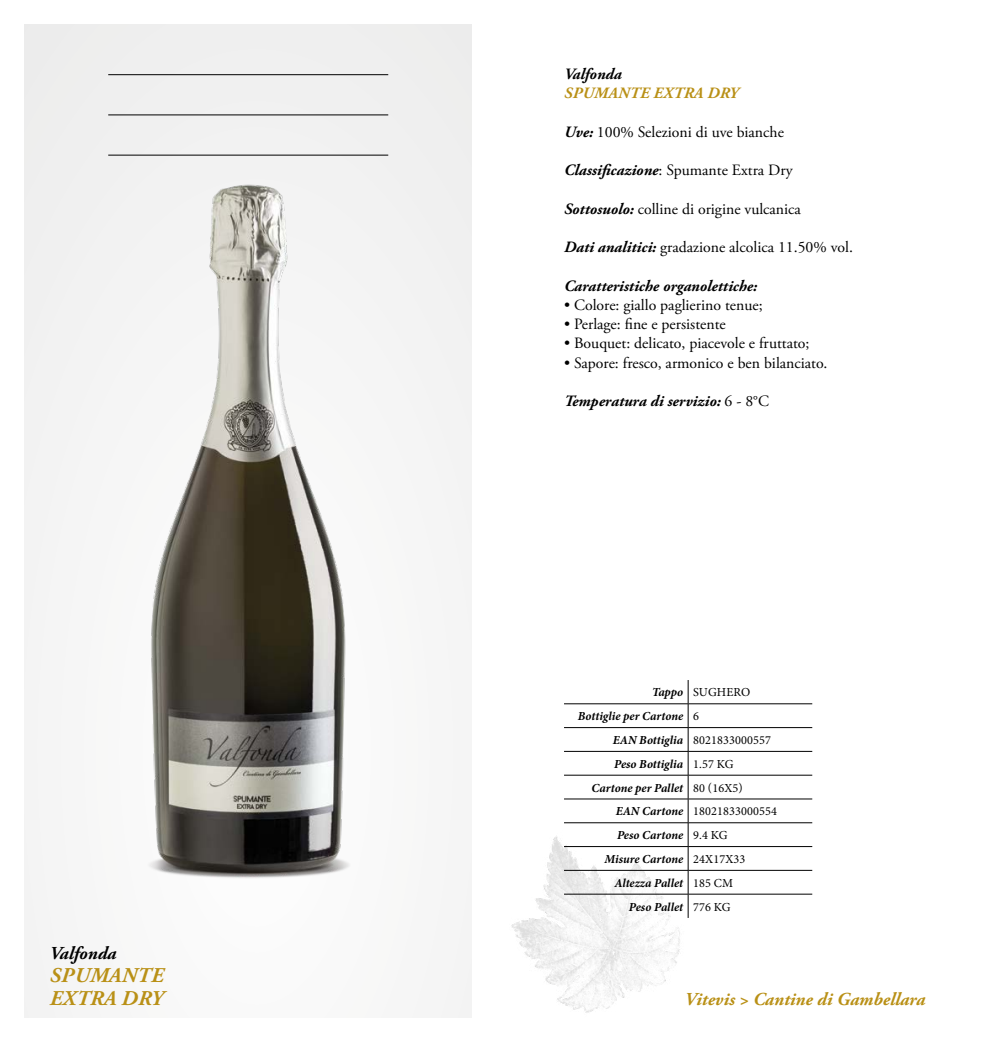
<style>
.page{position:relative;width:993px;height:1042px;background:#fff}
.page>*{position:absolute;margin:0;border:0;box-sizing:border-box;transform-origin:0 0}
.t1{font:italic 700 21px/22.8px "Adobe Garamond Pro";letter-spacing:.015em;color:#b99016}
.t2{font:italic 700 18.2px "Adobe Garamond Pro";color:#b99016}
.t3{font:italic 700 18.2px "Adobe Garamond Pro";color:#000}
.t4{font:15.75px "Adobe Garamond Pro";color:#000}
.t5{font:italic 700 15.75px "Adobe Garamond Pro";color:#000}
.t6{font:italic 700 15.75px "Adobe Garamond Pro";letter-spacing:.015em;color:#b99016}
.t7{font:italic 700 12.25px/23.8px "Minion Pro";color:#000}
.t8{font:12.25px "Minion Pro";letter-spacing:.01em;color:#000}
.s1{font-weight:700;font-style:italic}
.s2{font-weight:400;font-style:normal}
</style>
<div class="page">
<img style="left:511px;top:830px;width:179px;height:183px">
<div style="left:25px;top:25px;width:446px;height:992px;background:#f5f5f5"></div>
<hr style="left:108px;top:74px;width:280px;height:1px;background:#000">
<hr style="left:108px;top:115px;width:280px;height:1px;background:#000">
<hr style="left:108px;top:155px;width:280px;height:1px;background:#000">
<img style="left:151px;top:184px;width:197px;height:694px">
<hr style="left:564px;top:703px;width:124px;height:1px;background:#000">
<hr style="left:688px;top:703px;width:124px;height:1px;background:#000">
<hr style="left:564px;top:727px;width:124px;height:1px;background:#000">
<hr style="left:688px;top:727px;width:124px;height:1px;background:#000">
<hr style="left:564px;top:751px;width:124px;height:1px;background:#000">
<hr style="left:688px;top:751px;width:124px;height:1px;background:#000">
<hr style="left:564px;top:775px;width:124px;height:1px;background:#000">
<hr style="left:688px;top:775px;width:124px;height:1px;background:#000">
<hr style="left:564px;top:798px;width:124px;height:1px;background:#000">
<hr style="left:688px;top:798px;width:124px;height:1px;background:#000">
<hr style="left:564px;top:822px;width:124px;height:1px;background:#000">
<hr style="left:688px;top:822px;width:124px;height:1px;background:#000">
<hr style="left:564px;top:846px;width:124px;height:1px;background:#000">
<hr style="left:688px;top:846px;width:124px;height:1px;background:#000">
<hr style="left:564px;top:870px;width:124px;height:1px;background:#000">
<hr style="left:688px;top:870px;width:124px;height:1px;background:#000">
<hr style="left:564px;top:894px;width:124px;height:1px;background:#000">
<hr style="left:688px;top:894px;width:124px;height:1px;background:#000">
<svg style="left:687px;top:680px;width:1px;height:238px"></svg>
<p class="t3" style="left:50px;top:943px;width:68px">Valfonda</p>
<h1 class="t1" style="left:50px;top:964px;width:115px">SPUMANTE<br>EXTRA DRY</h1>
<p class="t5" style="left:564px;top:65px;width:59px">Valfonda</p>
<p class="t6" style="left:564px;top:84px;width:176px">SPUMANTE EXTRA DRY</p>
<p class="t4" style="left:564px;top:122px;width:221px"><span class="s1">Uve:</span> 100% Selezioni di uve bianche</p>
<p class="t4" style="left:564px;top:161px;width:230px"><span class="s1">Classificazione</span>: Spumante Extra Dry</p>
<p class="t4" style="left:564px;top:199px;width:238px"><span class="s1">Sottosuolo:</span> colline di origine vulcanica</p>
<p class="t4" style="left:564px;top:238px;width:290px"><span class="s1">Dati analitici:</span> gradazione alcolica 11.50% vol.</p>
<p class="t5" style="left:564px;top:277px;width:195px">Caratteristiche organolettiche:</p>
<p class="t4" style="left:564px;top:295px;width:200px">• Colore: giallo paglierino tenue;</p>
<p class="t4" style="left:564px;top:315px;width:163px">• Perlage: fine e persistente</p>
<p class="t4" style="left:564px;top:334px;width:247px">• Bouquet: delicato, piacevole e fruttato;</p>
<p class="t4" style="left:564px;top:353px;width:265px">• Sapore: fresco, armonico e ben bilanciato.</p>
<p class="t5" style="left:564px;top:392px;width:206px">Temperatura di servizio: <span class="s2">6 - 8°C</span></p>
<p class="t7" style="left:577px;top:680px;width:174px;text-indent:74px">Tappo <span class="s2">SUGHERO<br></span>Bottiglie per Cartone <span class="s2">6</span></p>
<p class="t8" style="left:612px;top:732px;width:160px"><span class="s1">EAN Bottiglia</span> 8021833000557</p>
<p class="t7" style="left:614px;top:752px;width:121px">Peso Bottiglia <span class="s2">1.57 KG</span></p>
<p class="t7" style="left:591px;top:775px;width:153px">Cartone per Pallet <span class="s2">80 (16X5)</span></p>
<p class="t8" style="left:615px;top:803px;width:163px"><span class="s1">EAN Cartone</span> 18021833000554</p>
<p class="t7" style="left:616px;top:823px;width:112px">Peso Cartone <span class="s2">9.4 KG</span></p>
<p class="t7" style="left:604px;top:847px;width:142px">Misure Cartone <span class="s2">24X17X33</span></p>
<p class="t7" style="left:614px;top:870px;width:120px">Altezza Pallet <span class="s2">185 CM</span></p>
<p class="t7" style="left:628px;top:894px;width:103px">Peso Pallet <span class="s2">776 KG</span></p>
<p class="t2" style="left:684px;top:988px;width:242px">Vitevis &gt; Cantine di Gambellara</p>
</div>
